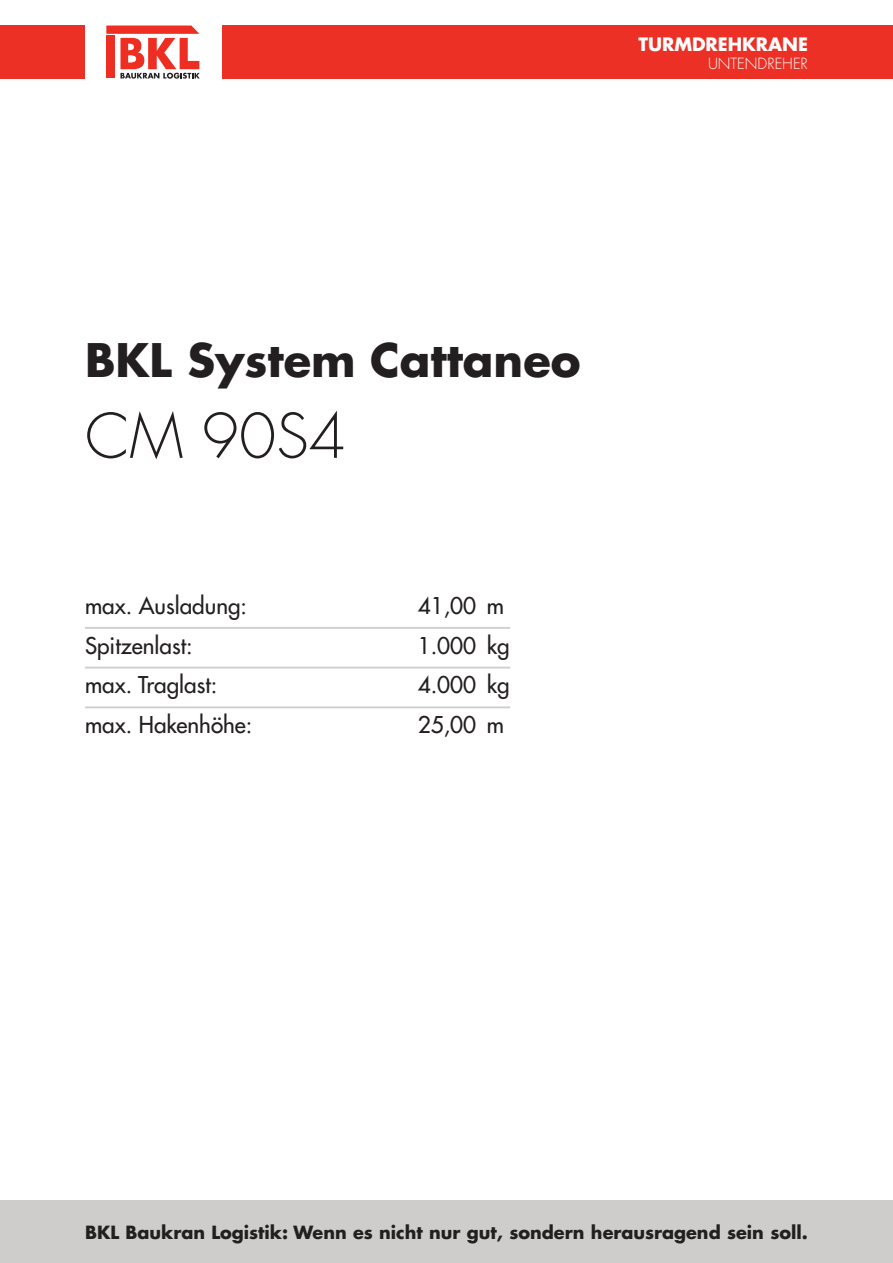
<style>
.page{position:relative;width:893px;height:1263px;background:#fff}
.page>*{position:absolute;margin:0;border:0;box-sizing:border-box;transform-origin:0 0}
.t1{font:300 60px "Futura LT Pro";color:#231f20}
.t2{font:700 45px "Futura LT Pro";color:#231f20}
.t3{font:500 22.5px "Futura LT Pro";color:#231f20}
.t4{font:700 18px "Futura LT Pro";color:#fff}
.t5{font:700 17.7px "Futura LT Pro";color:#231f20}
.t6{font:300 15px "Futura LT Pro";color:#fff}
</style>
<div class="page">
<div style="left:0;top:26px;width:893px;height:53px;background:#ed3025"></div>
<div style="left:85px;top:25px;width:136px;height:54px;background:#fff"></div>
<svg style="left:106px;top:26px;width:94px;height:53px"></svg>
<div style="left:0;top:1199px;width:893px;height:64px;background:#cfcdcc"></div>
<hr style="left:85px;top:627px;width:425px;height:2px;background:#cdcfcf">
<hr style="left:85px;top:667px;width:425px;height:1px;background:#cdcfcf">
<hr style="left:85px;top:706px;width:425px;height:2px;background:#cdcfcf">
<p class="t4" style="left:639px;top:30px;width:171px">TURMDREHKRANE</p>
<p class="t6" style="left:708px;top:54px;width:101px">UNTENDREHER</p>
<h2 class="t2" style="left:85px;top:326px;width:497px">BKL System Cattaneo</h2>
<h1 class="t1" style="left:85px;top:397px;width:262px">CM 90S4</h1>
<p class="t3" style="left:85px;top:589px;width:164px">max. Ausladung:</p>
<p class="t3" style="left:418px;top:589px;width:88px">41,00 m</p>
<p class="t3" style="left:85px;top:629px;width:109px">Spitzenlast:</p>
<p class="t3" style="left:418px;top:629px;width:94px">1.000 kg</p>
<p class="t3" style="left:85px;top:668px;width:134px">max. Traglast:</p>
<p class="t3" style="left:418px;top:668px;width:94px">4.000 kg</p>
<p class="t3" style="left:85px;top:708px;width:169px">max. Hakenhöhe:</p>
<p class="t3" style="left:418px;top:708px;width:88px">25,00 m</p>
<p class="t5" style="left:85px;top:1218px;width:724px">BKL Baukran Logistik: Wenn es nicht nur gut, sondern herausragend sein soll.</p>
</div>
